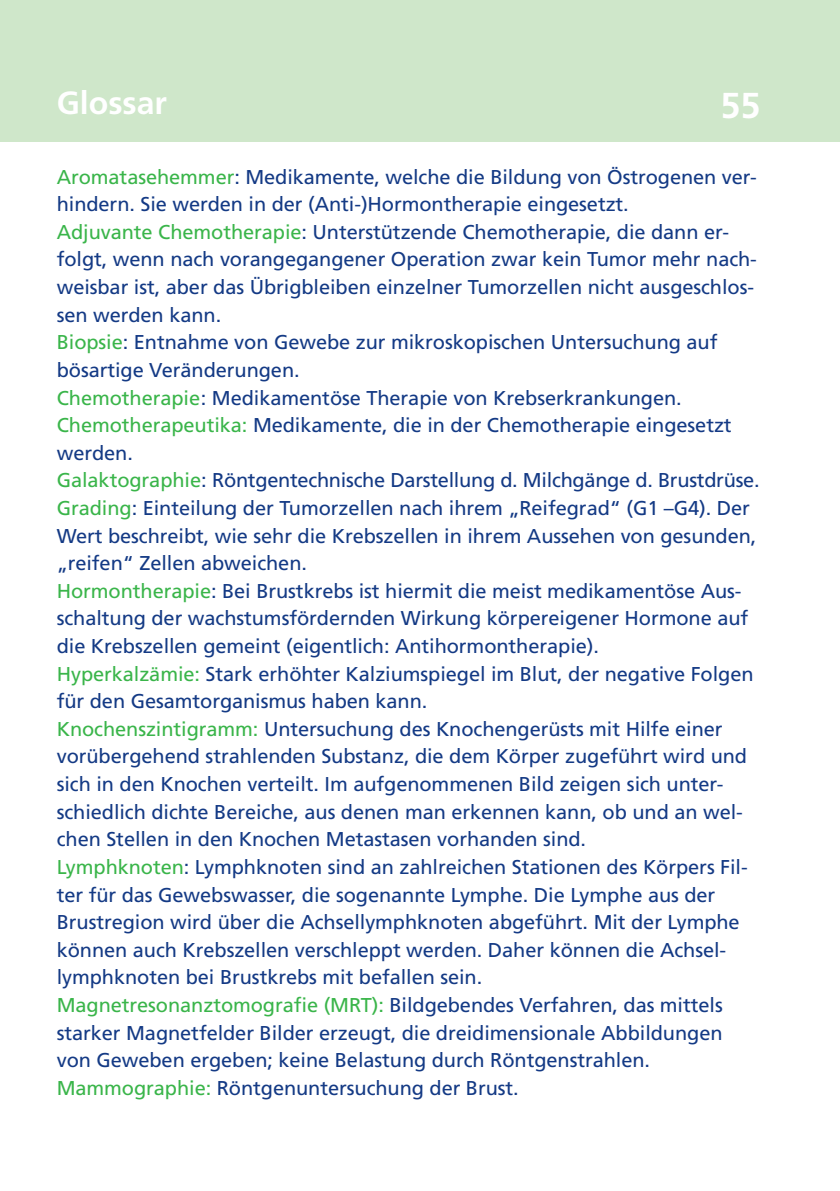
<style>
.page{position:relative;width:840px;height:1191px;background:#fff}
.page>*{position:absolute;margin:0;border:0;box-sizing:border-box;transform-origin:0 0}
.t1{font:700 36px "Frutiger LT";color:#fff}
.t2{font:700 32px "Frutiger LT";color:#fff}
.t3{font:20px/27.6px "Frutiger LT";letter-spacing:-.005em;color:#143a85}
.s1{color:#3ab54a}
</style>
<div class="page">
<div style="left:0;top:0;width:839px;height:142px;background:#cfe7ca"></div>
<h2 class="t2" style="left:57px;top:90px;width:112px">Glossar</h2>
<h1 class="t1" style="left:720px;top:91px;width:42px">55</h1>
<p class="t3" style="left:57px;top:164px;width:704px"><span class="s1">Aromatasehemmer</span>: Medikamente, welche die Bildung von Östrogenen ver&shy;hindern. Sie werden in der (Anti-)Hormontherapie eingesetzt.<br><span class="s1">Adjuvante Chemotherapie</span>: Unterstützende Chemotherapie, die dann er&shy;folgt, wenn nach vorangegangener Operation zwar kein Tumor mehr nach&shy;weisbar ist, aber das Übrigbleiben einzelner Tumorzellen nicht ausgeschlos&shy;sen werden kann.<br><span class="s1">Biopsie</span>: Entnahme von Gewebe zur mikroskopischen Untersuchung auf bösartige Veränderungen.<br><span class="s1">Chemotherapie</span>: Medikamentöse Therapie von Krebserkrankungen.<br><span class="s1">Chemotherapeutika:</span> Medikamente, die in der Chemotherapie eingesetzt werden.<br><span class="s1">Galaktographie</span>: Röntgentechnische Darstellung d. Milchgänge d. Brustdrüse.<br><span class="s1">Grading</span>: Einteilung der Tumorzellen nach ihrem „Reifegrad“ (G1 –G4). Der Wert beschreibt, wie sehr die Krebszellen in ihrem Aussehen von gesunden, „reifen“ Zellen abweichen.<br><span class="s1">Hormontherapie</span>: Bei Brustkrebs ist hiermit die meist medikamentöse Aus&shy;schaltung der wachstumsfördernden Wirkung körpereigener Hormone auf die Krebszellen gemeint (eigentlich: Antihormontherapie).<br><span class="s1">Hyperkalzämie:</span> Stark erhöhter Kalziumspiegel im Blut, der negative Folgen für den Gesamtorganismus haben kann.<br><span class="s1">Knochenszintigramm:</span> Untersuchung des Knochengerüsts mit Hilfe einer vorübergehend strahlenden Substanz, die dem Körper zugeführt wird und sich in den Knochen verteilt. Im aufgenommenen Bild zeigen sich unter&shy;schiedlich dichte Bereiche, aus denen man erkennen kann, ob und an wel&shy;chen Stellen in den Knochen Metastasen vorhanden sind.<br><span class="s1">Lymphknoten</span>: Lymphknoten sind an zahlreichen Stationen des Körpers Fil&shy;ter für das Gewebswasser, die sogenannte Lymphe. Die Lymphe aus der Brustregion wird über die Achsellymphknoten abgeführt. Mit der Lymphe können auch Krebszellen verschleppt werden. Daher können die Achsel&shy;lymphknoten bei Brustkrebs mit befallen sein.<br><span class="s1">Magnetresonanztomografie (MRT):</span> Bildgebendes Verfahren, das mittels starker Magnetfelder Bilder erzeugt, die dreidimensionale Abbildungen von Geweben ergeben; keine Belastung durch Röntgenstrahlen.<br><span class="s1">Mammographie:</span> Röntgenuntersuchung der Brust.</p>
</div>
